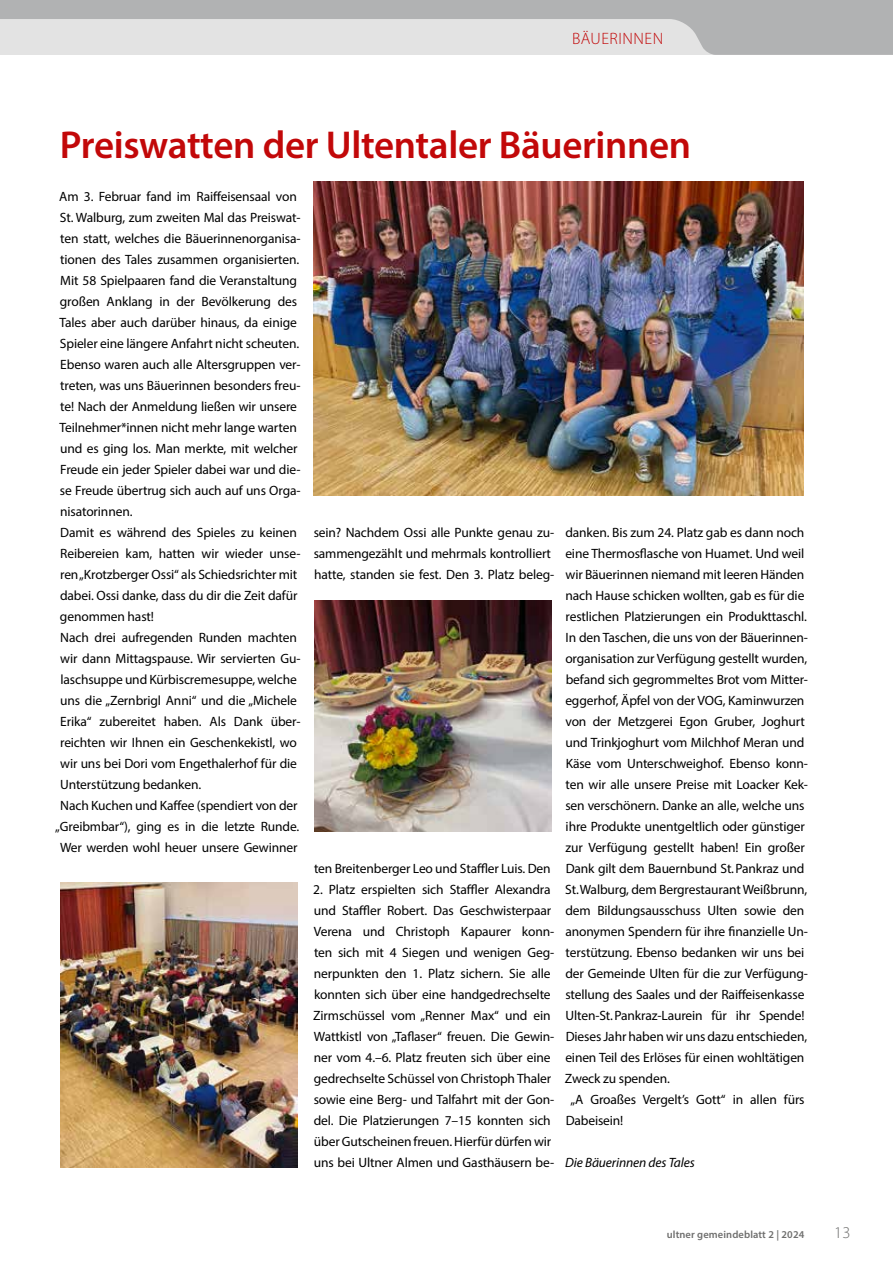
<style>
.page{position:relative;width:893px;height:1263px;background:#fff}
.page>*{position:absolute;margin:0;border:0;box-sizing:border-box;transform-origin:0 0}
.t1{font:600 39px "Myriad Pro";letter-spacing:-.01em;color:#c20809}
.t2{font:300 16.5px "Myriad Pro";letter-spacing:.03em;color:#c20809}
.t3{font:300 16.5px "Myriad Pro";color:#6f6f6e}
.t4{font:13.5px/21px "Myriad Pro";letter-spacing:-.01em;color:#000}
.t5{font:italic 13.5px "Myriad Pro";letter-spacing:-.01em;color:#000}
.t6{font:600 10.5px "Myriad Pro";letter-spacing:.01em;color:#6f6f6e}
</style>
<div class="page">
<svg style="left:0;top:0;width:893px;height:55px;background:#cacbcb"></svg>
<img style="left:314px;top:600px;width:237px;height:231px">
<img style="left:313px;top:182px;width:491px;height:313px">
<img style="left:61px;top:882px;width:237px;height:285px">
<p class="t2" style="left:572px;top:29px;width:93px">BÄUERINNEN</p>
<h1 class="t1" style="left:60px;top:120px;width:633px">Preiswatten der Ultentaler Bäuerinnen</h1>
<p class="t4" style="left:59px;top:186px;width:239px">Am 3. Februar fand im Raiffeisensaal von</p>
<p class="t4" style="left:60px;top:207px;width:242px">St. Walburg, zum zweiten Mal das Preiswat-</p>
<p class="t4" style="left:60px;top:228px;width:242px">ten statt, welches die Bäuerinnenorganisa-</p>
<p class="t4" style="left:60px;top:249px;width:241px">tionen des Tales zusammen organisierten.</p>
<p class="t4" style="left:60px;top:270px;width:238px">Mit 58 Spielpaaren fand die Veranstaltung</p>
<p class="t4" style="left:60px;top:291px;width:239px">großen Anklang in der Bevölkerung des</p>
<p class="t4" style="left:59px;top:312px;width:239px">Tales aber auch darüber hinaus, da einige</p>
<p class="t4" style="left:60px;top:333px;width:241px">Spieler eine längere Anfahrt nicht scheuten.</p>
<p class="t4" style="left:60px;top:354px;width:242px">Ebenso waren auch alle Altersgruppen ver-</p>
<p class="t4" style="left:60px;top:375px;width:242px">treten, was uns Bäuerinnen besonders freu-</p>
<p class="t4" style="left:60px;top:396px;width:238px">te! Nach der Anmeldung ließen wir unsere</p>
<p class="t4" style="left:59px;top:417px;width:239px">Teilnehmer*innen nicht mehr lange warten</p>
<p class="t4" style="left:60px;top:438px;width:239px">und es ging los. Man merkte, mit welcher</p>
<p class="t4" style="left:60px;top:459px;width:242px">Freude ein jeder Spieler dabei war und die-</p>
<p class="t4" style="left:60px;top:480px;width:242px">se Freude übertrug sich auch auf uns Orga-</p>
<p class="t4" style="left:60px;top:501px;width:74px">nisatorinnen.</p>
<p class="t4" style="left:60px;top:522px;width:238px">Damit es während des Spieles zu keinen</p>
<p class="t4" style="left:60px;top:543px;width:242px">Reibereien kam, hatten wir wieder unse-</p>
<p class="t4" style="left:60px;top:564px;width:239px">ren „Krotzberger Ossi“ als Schiedsrichter mit</p>
<p class="t4" style="left:60px;top:585px;width:239px">dabei. Ossi danke, dass du dir die Zeit dafür</p>
<p class="t4" style="left:60px;top:606px;width:96px">genommen hast!</p>
<p class="t4" style="left:60px;top:627px;width:238px">Nach drei aufregenden Runden machten</p>
<p class="t4" style="left:60px;top:648px;width:242px">wir dann Mittagspause. Wir servierten Gu-</p>
<p class="t4" style="left:61px;top:669px;width:238px">laschsuppe und Kürbiscremesuppe, welche</p>
<p class="t4" style="left:60px;top:690px;width:238px">uns die „Zernbrigl Anni“ und die „Michele</p>
<p class="t4" style="left:60px;top:711px;width:242px">Erika“ zubereitet haben. Als Dank über-</p>
<p class="t4" style="left:60px;top:732px;width:238px">reichten wir Ihnen ein Geschenkekistl, wo</p>
<p class="t4" style="left:60px;top:753px;width:238px">wir uns bei Dori vom Engethalerhof für die</p>
<p class="t4" style="left:60px;top:774px;width:143px">Unterstützung bedanken.</p>
<p class="t4" style="left:60px;top:795px;width:239px">Nach Kuchen und Kaffee (spendiert von der</p>
<p class="t4" style="left:55px;top:816px;width:246px">„Greibmbar“), ging es in die letzte Runde.</p>
<p class="t4" style="left:60px;top:837px;width:239px">Wer werden wohl heuer unsere Gewinner</p>
<p class="t4" style="left:314px;top:522px;width:242px">sein? Nachdem Ossi alle Punkte genau zu&shy;sammengezählt und mehrmals kontrolliert hatte, standen sie fest. Den 3. Platz beleg-</p>
<p class="t4" style="left:565px;top:522px;width:241px">danken. Bis zum 24. Platz gab es dann noch</p>
<p class="t4" style="left:565px;top:543px;width:241px">eine Thermosflasche von Huamet. Und weil</p>
<p class="t4" style="left:566px;top:564px;width:240px">wir Bäuerinnen niemand mit leeren Händen</p>
<p class="t4" style="left:566px;top:585px;width:240px">nach Hause schicken wollten, gab es für die</p>
<p class="t4" style="left:566px;top:606px;width:243px">restlichen Platzierungen ein Produkttaschl.</p>
<p class="t4" style="left:566px;top:627px;width:244px">In den Taschen, die uns von der Bäuerinnen-</p>
<p class="t4" style="left:565px;top:648px;width:243px">organisation zur Verfügung gestellt wurden,</p>
<p class="t4" style="left:566px;top:669px;width:243px">befand sich gegrommeltes Brot vom Mitter-</p>
<p class="t4" style="left:565px;top:690px;width:241px">eggerhof, Äpfel von der VOG, Kaminwurzen</p>
<p class="t4" style="left:565px;top:711px;width:241px">von der Metzgerei Egon Gruber, Joghurt</p>
<p class="t4" style="left:565px;top:732px;width:240px">und Trinkjoghurt vom Milchhof Meran und</p>
<p class="t4" style="left:566px;top:753px;width:244px">Käse vom Unterschweighof. Ebenso konn-</p>
<p class="t4" style="left:566px;top:774px;width:244px">ten wir alle unsere Preise mit Loacker Kek-</p>
<p class="t4" style="left:565px;top:795px;width:241px">sen verschönern. Danke an alle, welche uns</p>
<p class="t4" style="left:566px;top:816px;width:241px">ihre Produkte unentgeltlich oder günstiger</p>
<p class="t4" style="left:565px;top:837px;width:241px">zur Verfügung gestellt haben! Ein großer</p>
<p class="t4" style="left:566px;top:858px;width:240px">Dank gilt dem Bauernbund St.Pankraz und</p>
<p class="t4" style="left:565px;top:879px;width:243px">St.Walburg, dem Bergrestaurant Weißbrunn,</p>
<p class="t4" style="left:565px;top:900px;width:241px">dem Bildungsausschuss Ulten sowie den</p>
<p class="t4" style="left:565px;top:921px;width:244px">anonymen Spendern für ihre finanzielle Un-</p>
<p class="t4" style="left:566px;top:942px;width:240px">terstützung. Ebenso bedanken wir uns bei</p>
<p class="t4" style="left:565px;top:963px;width:244px">der Gemeinde Ulten für die zur Verfügung-</p>
<p class="t4" style="left:565px;top:984px;width:241px">stellung des Saales und der Raiffeisenkasse</p>
<p class="t4" style="left:565px;top:1005px;width:241px">Ulten-St.Pankraz-Laurein für ihr Spende!</p>
<p class="t4" style="left:566px;top:1026px;width:243px">Dieses Jahr haben wir uns dazu entschieden,</p>
<p class="t4" style="left:565px;top:1047px;width:241px">einen Teil des Erlöses für einen wohltätigen</p>
<p class="t4" style="left:565px;top:1068px;width:107px">Zweck zu spenden.</p>
<p class="t4" style="left:570px;top:1089px;width:236px">„A Groaßes Vergelt’s Gott“ in allen fürs</p>
<p class="t4" style="left:566px;top:1110px;width:59px">Dabeisein!</p>
<p class="t5" style="left:565px;top:1154px;width:131px">Die Bäuerinnen des Tales</p>
<p class="t4" style="left:314px;top:858px;width:238px">ten Breitenberger Leo und Staffler Luis. Den</p>
<p class="t4" style="left:313px;top:879px;width:243px">2. Platz erspielten sich Staffler Alexandra und Staffler Robert. Das Geschwisterpaar Verena und Christoph Kapaurer konn&shy;ten sich mit 4 Siegen und wenigen Geg&shy;nerpunkten den 1. Platz sichern. Sie alle konnten sich über eine handgedrechselte Zirmschüssel vom „Renner Max“ und ein Wattkistl von „Taflaser“ freuen. Die Gewin&shy;ner vom 4.–6. Platz freuten sich über eine gedrechselte Schüssel von Christoph Thaler sowie eine Berg- und Talfahrt mit der Gon&shy;del. Die Platzierungen 7–15 konnten sich über Gutscheinen freuen. Hierfür dürfen wir uns bei Ultner Almen und Gasthäusern be-</p>
<p class="t6" style="left:667px;top:1227px;width:139px">ultner gemeindeblatt 2 | 2024</p>
<p class="t3" style="left:834px;top:1224px;width:18px">13</p>
</div>
